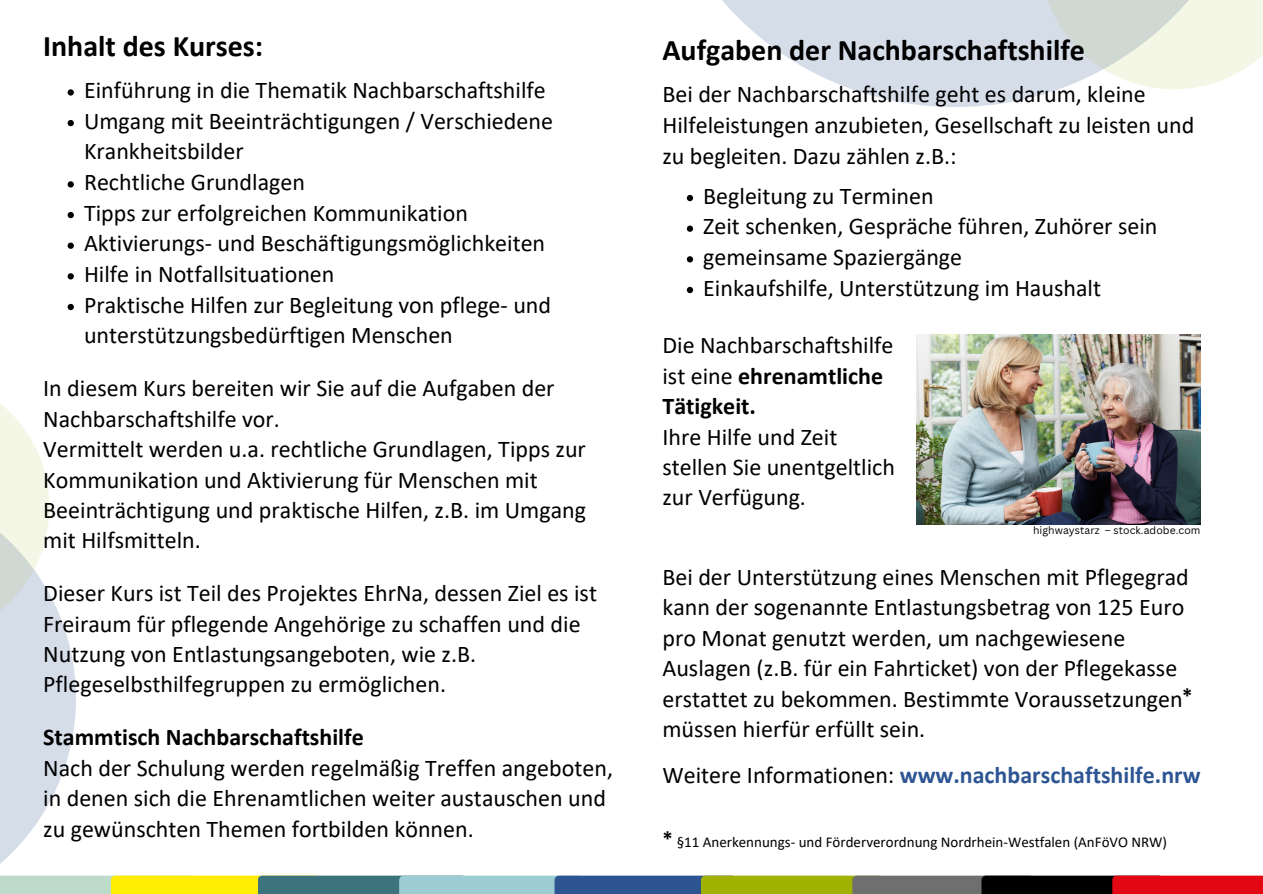
<style>
.page{position:relative;width:1263px;height:894px;background:#fff}
.page>*{position:absolute;margin:0;border:0;box-sizing:border-box;transform-origin:0 0}
.t1{font:700 30px "Calibri";color:#000}
.t2{font:24px/30.3px "Calibri";color:#000}
.t3{font:700 24px "Calibri";color:#2e5593}
.t4{font:700 21px "Calibri";color:#000}
.t5{font:15px "Calibri";color:#000}
.t6{font:10.5px "Canva Sans";letter-spacing:.005em;color:#000}
.s1{font-weight:700}
.s2{font-weight:400;color:#000}
</style>
<div class="page">
<div style="left:0;top:875px;width:196px;height:18px;background:#bedbc9"></div>
<div style="left:111px;top:875px;width:210px;height:18px;background:#ffed03"></div>
<div style="left:258px;top:875px;width:209px;height:18px;background:#3d737c"></div>
<div style="left:399px;top:875px;width:182px;height:18px;background:#9dcdd3"></div>
<div style="left:555px;top:875px;width:182px;height:18px;background:#2d5592"></div>
<div style="left:701px;top:875px;width:182px;height:18px;background:#a0b101"></div>
<div style="left:852px;top:875px;width:182px;height:18px;background:#6f6f6f"></div>
<div style="left:981px;top:875px;width:182px;height:18px;background:#000"></div>
<div style="left:1112px;top:875px;width:151px;height:18px;background:#e30613"></div>
<svg style="left:0;top:505px;width:76px;height:371px;fill:#d5dde9"></svg>
<svg style="left:0;top:403px;width:49px;height:238px;fill:#f5f7e6"></svg>
<svg style="left:722px;top:0;width:337px;height:107px;fill:#d5dde9"></svg>
<svg style="left:1040px;top:0;width:223px;height:89px;background:#e6ebe2"></svg>
<img style="left:916px;top:334px;width:284px;height:190px">
<svg style="left:687px;top:195px;width:6px;height:6px"></svg>
<svg style="left:687px;top:225px;width:6px;height:7px"></svg>
<svg style="left:687px;top:256px;width:6px;height:6px"></svg>
<svg style="left:687px;top:287px;width:6px;height:6px"></svg>
<svg style="left:68px;top:89px;width:6px;height:7px"></svg>
<svg style="left:68px;top:120px;width:6px;height:6px"></svg>
<svg style="left:68px;top:181px;width:6px;height:6px"></svg>
<svg style="left:68px;top:212px;width:6px;height:6px"></svg>
<svg style="left:68px;top:242px;width:6px;height:7px"></svg>
<svg style="left:68px;top:273px;width:6px;height:6px"></svg>
<svg style="left:68px;top:304px;width:6px;height:6px"></svg>
<p class="t1" style="left:43px;top:33px;width:221px">Inhalt des Kurses:</p>
<p class="t2" style="left:84px;top:77px;width:463px">Einführung in die Thematik Nachbarschaftshilfe</p>
<p class="t2" style="left:84px;top:107px;width:470px">Umgang mit Beeinträchtigungen / Verschiedene<br>Krankheitsbilder</p>
<p class="t2" style="left:84px;top:169px;width:222px">Rechtliche Grundlagen</p>
<h2 class="t2" style="left:84px;top:199px;width:385px">Tipps zur erfolgreichen Kommunikation</h2>
<p class="t2" style="left:84px;top:230px;width:463px">Aktivierungs- und Beschäftigungsmöglichkeiten</p>
<h2 class="t2" style="left:84px;top:261px;width:252px">Hilfe in Notfallsituationen</h2>
<h2 class="t2" style="left:84px;top:291px;width:469px">Praktische Hilfen zur Begleitung von pflege- und unterstützungsbedürftigen Menschen</h2>
<p class="t2" style="left:43px;top:375px;width:544px">In diesem Kurs bereiten wir Sie auf die Aufgaben der Nachbarschaftshilfe vor.<br>Vermittelt werden u.a. rechtliche Grundlagen, Tipps zur Kommunikation und Aktivierung für Menschen mit Beeinträchtigung und praktische Hilfen, z.B. im Umgang mit Hilfsmitteln.</p>
<p class="t2" style="left:43px;top:580px;width:555px">Dieser Kurs ist Teil des Projektes EhrNa, dessen Ziel es ist Freiraum für pflegende Angehörige zu schaffen und die Nutzung von Entlastungsangeboten, wie z.B.<br>Pflegeselbsthilfegruppen zu ermöglichen.</p>
<p class="t2" style="left:43px;top:724px;width:571px"><span class="s1">Stammtisch Nachbarschaftshilfe<br></span>Nach der Schulung werden regelmäßig Treffen angeboten, in denen sich die Ehrenamtlichen weiter austauschen und zu gewünschten Themen fortbilden können.</p>
<p class="t1" style="left:662px;top:37px;width:424px">Aufgaben der Nachbarschaftshilfe</p>
<p class="t2" style="left:662px;top:81px;width:533px">Bei der Nachbarschaftshilfe geht es darum, kleine<br>Hilfeleistungen anzubieten, Gesellschaft zu leisten und zu begleiten. Dazu zählen z.B.:</p>
<p class="t2" style="left:703px;top:182px;width:232px">Begleitung zu Terminen</p>
<p class="t2" style="left:703px;top:213px;width:456px">Zeit schenken, Gespräche führen, Zuhörer sein</p>
<h1 class="t2" style="left:703px;top:244px;width:260px">gemeinsame Spaziergänge</h1>
<h2 class="t2" style="left:703px;top:274px;width:399px">Einkaufshilfe, Unterstützung im Haushalt</h2>
<p class="t2" style="left:662px;top:332px;width:234px">Die Nachbarschaftshilfe ist eine <span class="s1">ehrenamtliche<br>Tätigkeit.<br></span>Ihre Hilfe und Zeit stellen Sie unentgeltlich zur Verfügung.</p>
<p class="t6" style="left:1033px;top:522px;width:169px">highwaystarz – stock.adobe.com</p>
<h2 class="t2" style="left:662px;top:563px;width:528px">Bei der Unterstützung eines Menschen mit Pflegegrad kann der sogenannte Entlastungsbetrag von 125 Euro pro Monat genutzt werden, um nachgewiesene Auslagen (z.B. für ein Fahrticket) von der Pflegekasse erstattet zu bekommen. Bestimmte Voraussetzungen müssen hierfür erfüllt sein.</h2>
<p class="t4" style="left:1182px;top:686px;width:12px">*</p>
<p class="t3" style="left:662px;top:764px;width:540px"><span class="s2">Weitere Informationen:</span> www.nachbarschaftshilfe.nrw</p>
<h2 class="t4" style="left:662px;top:830px;width:12px">*</h2>
<h2 class="t5" style="left:677px;top:835px;width:492px">§11 Anerkennungs- und Förderverordnung Nordrhein-Westfalen (AnFöVO NRW)</h2>
</div>
